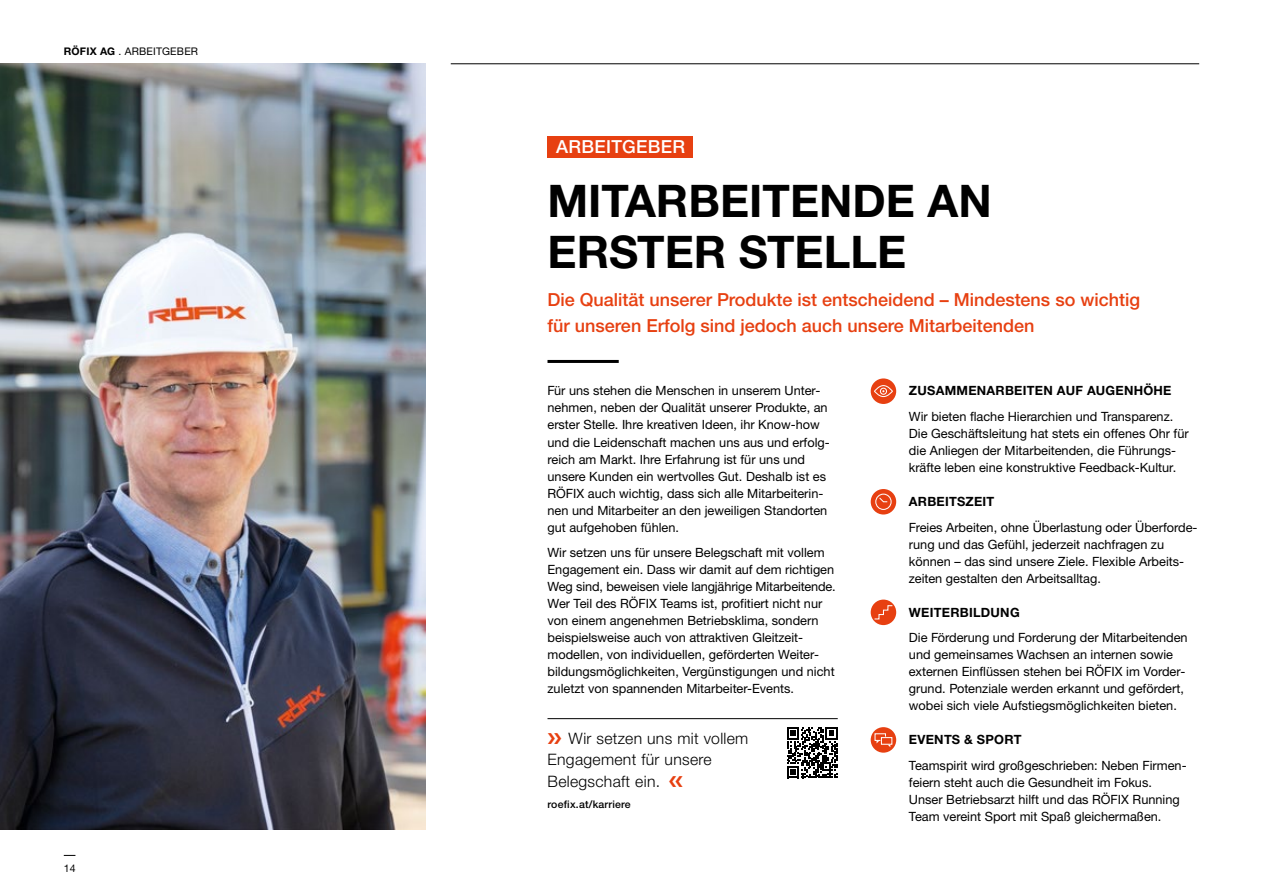
<style>
.page{position:relative;width:1263px;height:893px;background:#fff}
.page>*{position:absolute;margin:0;border:0;box-sizing:border-box;transform-origin:0 0}
.t1{font:700 45px/51px "Helvetica Neue LTW1 G";color:#000}
.t2{font:500 18px/25.5px "Helvetica Neue LTW1 G";color:#e74011}
.t3{font:500 18px "Helvetica Neue LTW1 G";letter-spacing:.02em;color:#fff}
.t4{font:300 15.75px/21.3px "Helvetica Neue LTW1 G";letter-spacing:.02em;color:#000}
.t5{font:12.75px/17px "Helvetica Neue LTW1 G";color:#000}
.t6{font:700 12.75px "Helvetica Neue LTW1 G";letter-spacing:.02em;color:#000}
.t7{font:10.5px "Helvetica Neue LTW1 G";letter-spacing:.02em;color:#000}
.t8{font:500 10.5px "Helvetica Neue LTW1 G";letter-spacing:.02em;color:#000}
.s1{font-weight:700}
.s2{color:#e74011}
</style>
<div class="page">
<svg style="left:871px;top:378px;width:25px;height:26px"></svg>
<div style="left:880px;top:388px;width:7px;height:7px;border:1px solid #fff;border-radius:50%"></div>
<div style="left:874px;top:385px;width:19px;height:12px;border:1px solid #fff;border-radius:50%"></div>
<div style="left:871px;top:489px;width:25px;height:25px;background:#e74011;border-radius:50%"></div>
<div style="left:875px;top:494px;width:17px;height:16px;border:1px solid #fff;border-radius:50%"></div>
<svg style="left:878px;top:496px;width:10px;height:7px"></svg>
<div style="left:871px;top:600px;width:25px;height:25px;background:#e74011;border-radius:50%"></div>
<svg style="left:873px;top:605px;width:20px;height:15px"></svg>
<div style="left:871px;top:727px;width:25px;height:26px;background:#e74011;border-radius:50%"></div>
<div style="left:881px;top:737px;width:11px;height:8px;border:1px solid #fff"></div>
<svg style="left:874px;top:733px;width:16px;height:14px"></svg>
<img style="left:0;top:64px;width:425px;height:765px">
<div style="left:547px;top:136px;width:146px;height:21px;background:#e74011"></div>
<hr style="left:547px;top:360px;width:72px;height:3px;background:#000">
<hr style="left:451px;top:63px;width:748px;height:1px;background:#000">
<hr style="left:547px;top:718px;width:291px;height:1px;background:#000">
<svg style="left:787px;top:727px;width:51px;height:51px"></svg>
<p class="t7" style="left:64px;top:45px;width:136px"><span class="s1">RÖFIX AG</span> . ARBEITGEBER</p>
<p class="t7" style="left:64px;top:861px;width:13px">14</p>
<h2 class="t3" style="left:556px;top:136px;width:131px">ARBEITGEBER</h2>
<h1 class="t1" style="left:547px;top:175px;width:446px">MITARBEITENDE AN<br>ERSTER STELLE</h1>
<h2 class="t2" style="left:547px;top:287px;width:594px">Die Qualität unserer Produkte ist entscheidend – Mindestens so wichtig für unseren Erfolg sind jedoch auch unsere Mitarbeitenden</h2>
<p class="t5" style="left:547px;top:382px;width:284px">Für uns stehen die Menschen in unserem Unter&shy;nehmen, neben der Qualität unserer Produkte, an erster Stelle. Ihre kreativen Ideen, ihr Know-how und die Leidenschaft machen uns aus und erfolg&shy;reich am Markt. Ihre Erfahrung ist für uns und unsere Kunden ein wertvolles Gut. Deshalb ist es RÖFIX auch wichtig, dass sich alle Mitarbeiterin&shy;nen und Mitarbeiter an den jeweiligen Standorten gut aufgehoben fühlen.</p>
<p class="t5" style="left:547px;top:544px;width:290px">Wir setzen uns für unsere Belegschaft mit vollem Engagement ein. Dass wir damit auf dem richtigen Weg sind, beweisen viele langjährige Mitarbeitende.<br>Wer Teil des RÖFIX Teams ist, profitiert nicht nur von einem angenehmen Betriebsklima, sondern beispielsweise auch von attraktiven Gleitzeit&shy;modellen, von individuellen, geförderten Weiter&shy;bildungsmöglichkeiten, Vergünstigungen und nicht zuletzt von spannenden Mitarbeiter-Events.</p>
<p class="t4" style="left:547px;top:728px;width:202px"><span class="s2">❯❯</span> Wir setzen uns mit vollem<br>Engagement für unsere<br>Belegschaft ein. <span class="s2">❮❮</span></p>
<p class="t8" style="left:547px;top:798px;width:85px">roefix.at/karriere</p>
<p class="t6" style="left:909px;top:383px;width:264px">ZUSAMMENARBEITEN AUF AUGENHÖHE</p>
<p class="t5" style="left:909px;top:408px;width:281px">Wir bieten flache Hierarchien und Transparenz.<br>Die Geschäftsleitung hat stets ein offenes Ohr für die Anliegen der Mitarbeitenden, die Führungs&shy;kräfte leben eine konstruktive Feedback-Kultur.</p>
<p class="t6" style="left:909px;top:494px;width:87px">ARBEITSZEIT</p>
<p class="t5" style="left:909px;top:518px;width:290px">Freies Arbeiten, ohne Überlastung oder Überforde&shy;rung und das Gefühl, jederzeit nachfragen zu können – das sind unsere Ziele. Flexible Arbeits&shy;zeiten gestalten den Arbeitsalltag.</p>
<p class="t6" style="left:909px;top:604px;width:112px">WEITERBILDUNG</p>
<p class="t5" style="left:909px;top:629px;width:280px">Die Förderung und Forderung der Mitarbeitenden und gemeinsames Wachsen an internen sowie externen Einflüssen stehen bei RÖFIX im Vorder&shy;grund. Potenziale werden erkannt und gefördert, wobei sich viele Aufstiegsmöglichkeiten bieten.</p>
<p class="t6" style="left:909px;top:732px;width:114px">EVENTS &amp; SPORT</p>
<p class="t5" style="left:909px;top:757px;width:279px">Teamspirit wird großgeschrieben: Neben Firmen&shy;feiern steht auch die Gesundheit im Fokus.<br>Unser Betriebsarzt hilft und das RÖFIX Running Team vereint Sport mit Spaß gleichermaßen.</p>
</div>
